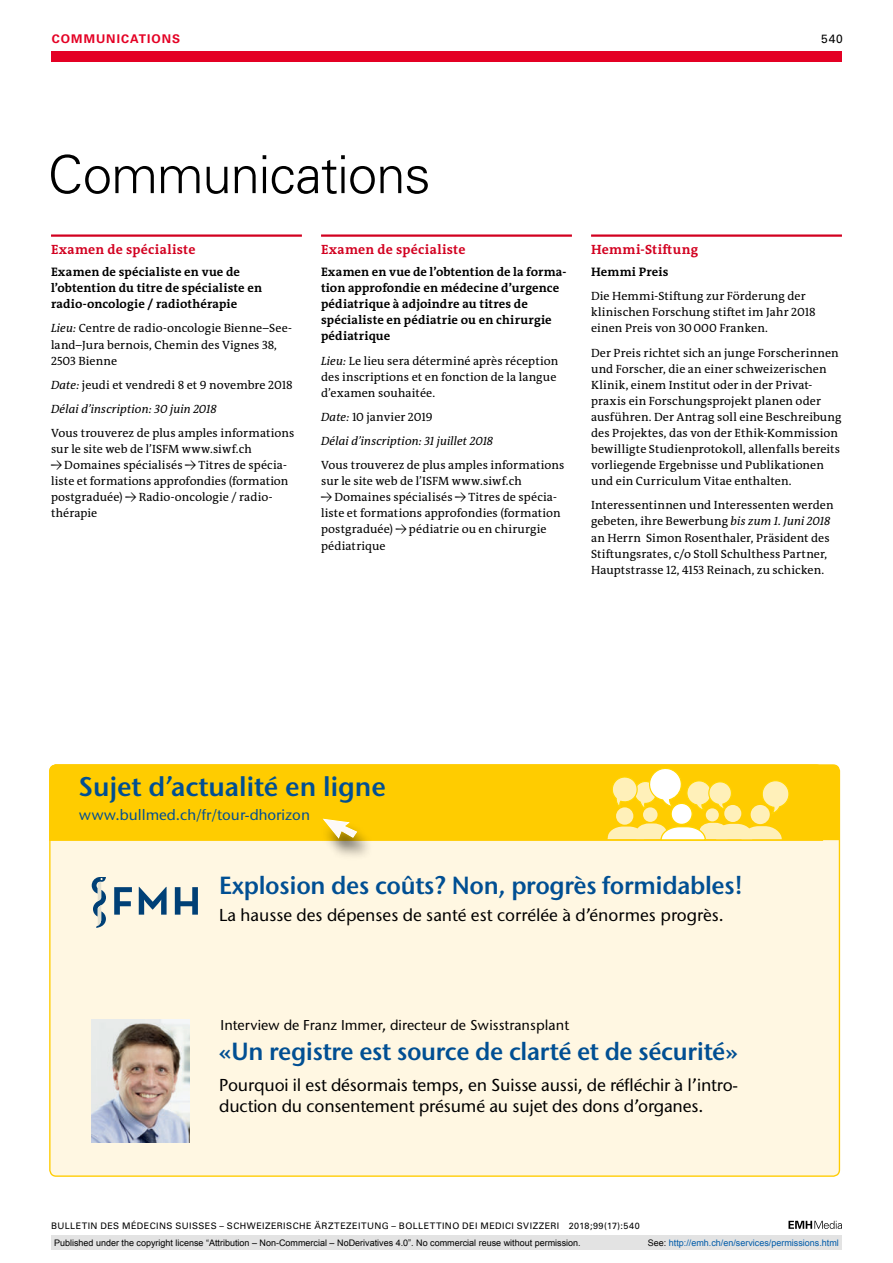
<style>
.page{position:relative;width:893px;height:1263px;background:#fff}
.page>*{position:absolute;margin:0;border:0;box-sizing:border-box;transform-origin:0 0}
.t1{font:300 52.5px "Univers LT Std";letter-spacing:-.02em;color:#000}
.t2{font:600 27px "Stone Sans ITC Std";letter-spacing:-.005em;color:#004f93}
.t3{font:600 24.75px "Stone Sans ITC Std";letter-spacing:-.015em;color:#004f93}
.t4{font:500 17.25px/21px "Stone Sans ITC Std";letter-spacing:-.01em;color:#000}
.t5{font:500 15px "Stone Sans ITC Std";color:#004f93}
.t6{font:500 14.25px "Stone Sans ITC Std";letter-spacing:.005em;color:#000}
.t7{font:700 13.5px "The Antiqua B W7";letter-spacing:.02em;color:#d20020}
.t8{font:700 12.3px/16px "The Antiqua B W7";letter-spacing:.015em;color:#000}
.t9{font:12px/16px "The Antiqua B W5 Plain";letter-spacing:.01em;color:#000}
.t10{font:italic 12px/24.2px "The Antiqua B W5 Plain";letter-spacing:.01em;color:#000}
.t11{font:700 12px "Univers LT Std";letter-spacing:.085em;color:#e40024}
.t12{font:12px "Univers LT Std";color:#000}
.t13{font:9px "Arial";color:#000}
.t14{font:9px "Univers LT Std";letter-spacing:.05em;color:#000}
.t15{font:9px "Arial";color:#005ba9}
.s1{font-style:italic}
.s2{font-style:normal}
.s3{color:#000}
</style>
<div class="page">
<svg style="left:788px;top:1221px;width:54px;height:8px"></svg>
<hr style="left:51px;top:234px;width:251px;height:3px;background:#d20020">
<hr style="left:321px;top:234px;width:251px;height:3px;background:#d20020">
<hr style="left:591px;top:234px;width:251px;height:3px;background:#d20020">
<div style="left:50px;top:765px;width:789px;height:411px;background:#fff7e2;border-radius:6px"></div>
<svg style="left:49px;top:764px;width:775px;height:77px;background:#ffcf16"></svg>
<div style="left:50px;top:765px;width:789px;height:75px;background:#fc0"></div>
<svg style="left:759px;top:777px;width:33px;height:39px"></svg>
<svg style="left:610px;top:765px;width:124px;height:47px;background:#ffdd56"></svg>
<div style="left:706px;top:808px;width:13px;height:13px;background:#fff0b9;border-radius:50%"></div>
<div style="left:724px;top:805px;width:17px;height:17px;background:#fff0b9;border-radius:50%"></div>
<div style="left:643px;top:807px;width:14px;height:15px;background:#fff0b9;border-radius:50%"></div>
<div style="left:616px;top:807px;width:17px;height:18px;background:#fff0b9;border-radius:50%"></div>
<div style="left:671px;top:803px;width:21px;height:21px;background:#fff;border-radius:50%"></div>
<div style="left:670px;top:803px;width:23px;height:22px;border:1px solid #ffd400;border-radius:50%"></div>
<svg style="left:608px;top:823px;width:174px;height:17px;background:#ffe993"></svg>
<div style="left:751px;top:805px;width:19px;height:19px;background:#fff0b9;border-radius:50%"></div>
<div style="left:320px;top:821px;width:54px;height:41px;background:#000;opacity:.6"></div>
<svg style="left:322px;top:818px;width:36px;height:22px"></svg>
<img style="left:92px;top:1019px;width:97px;height:124px">
<svg style="left:114px;top:887px;width:18px;height:28px"></svg>
<svg style="left:139px;top:887px;width:28px;height:28px"></svg>
<svg style="left:175px;top:887px;width:23px;height:28px"></svg>
<svg style="left:92px;top:877px;width:14px;height:51px"></svg>
<div style="left:51px;top:51px;width:791px;height:11px;background:#e40024"></div>
<div style="left:51px;top:1235px;width:791px;height:15px;background:#e3e3e3"></div>
<p class="t11" style="left:52px;top:31px;width:130px">COMMUNICATIONS</p>
<p class="t12" style="left:821px;top:31px;width:23px">540</p>
<h1 class="t1" style="left:48px;top:143px;width:384px">Communications</h1>
<p class="t7" style="left:51px;top:241px;width:146px">Examen de spécialiste</p>
<p class="t8" style="left:51px;top:264px;width:213px">Examen de spécialiste en vue de l’obtention du titre de spécialiste en radio-oncologie / radiothérapie</p>
<p class="t9" style="left:51px;top:320px;width:242px"><span class="s1">Lieu:</span> Centre de radio-oncologie Bienne–See&shy;land–Jura bernois, Chemin des Vignes 38,<br>2503 Bienne</p>
<p class="t10" style="left:51px;top:373px;width:243px">Date: <span class="s2">jeudi et vendredi 8 et 9 novembre 2018<br></span>Délai d’inscription: 30 juin 2018</p>
<p class="t9" style="left:51px;top:425px;width:245px">Vous trouverez de plus amples informations sur le site web de l’ISFM www.siwf.ch</p>
<p class="t9" style="left:51px;top:457px;width:239px">→ Domaines spécialisés → Titres de spécia&shy;liste et formations approfondies (formation postgraduée) → Radio-oncologie / radio&shy;thérapie</p>
<p class="t7" style="left:321px;top:241px;width:146px">Examen de spécialiste</p>
<p class="t8" style="left:321px;top:264px;width:247px">Examen en vue de l’obtention de la forma&shy;tion approfondie en médecine d’urgence pédiatrique à adjoindre au titres de spécialiste en pédiatrie ou en chirurgie pédiatrique</p>
<p class="t9" style="left:321px;top:353px;width:239px"><span class="s1">Lieu:</span> Le lieu sera déterminé après réception des inscriptions et en fonction de la langue d’examen souhaitée.</p>
<p class="t10" style="left:321px;top:405px;width:174px">Date: <span class="s2">10 janvier 2019<br></span>Délai d’inscription: 31 juillet 2018</p>
<p class="t9" style="left:321px;top:457px;width:245px">Vous trouverez de plus amples informations sur le site web de l’ISFM www.siwf.ch</p>
<p class="t9" style="left:321px;top:489px;width:241px">→ Domaines spécialisés → Titres de spécia&shy;liste et formations approfondies (formation postgraduée) → pédiatrie ou en chirurgie pédiatrique</p>
<p class="t7" style="left:591px;top:241px;width:109px">Hemmi-Stiftung</p>
<p class="t8" style="left:591px;top:264px;width:79px">Hemmi Preis</p>
<p class="t9" style="left:591px;top:288px;width:226px">Die Hemmi-Stiftung zur Förderung der klinischen Forschung stiftet im Jahr 2018 einen Preis von 30000 Franken.</p>
<p class="t9" style="left:591px;top:345px;width:252px">Der Preis richtet sich an junge Forscherinnen und Forscher, die an einer schweizerischen Klinik, einem Institut oder in der Privat&shy;praxis ein Forschungsprojekt planen oder ausführen. Der Antrag soll eine Beschreibung des Projektes, das von der Ethik-Kommission bewilligte Studienprotokoll, allenfalls bereits vorliegende Ergebnisse und Publikationen und ein Curriculum Vitae enthalten.</p>
<p class="t9" style="left:591px;top:497px;width:244px">Interessentinnen und Interessenten werden gebeten, ihre Bewerbung <span class="s1">bis zum 1. Juni 2018 </span>an Herrn Simon Rosenthaler, Präsident des Stiftungsrates, c/o Stoll Schulthess Partner, Hauptstrasse 12, 4153 Reinach, zu schicken.</p>
<h2 class="t2" style="left:79px;top:770px;width:308px">Sujet d’actualité en ligne</h2>
<p class="t5" style="left:79px;top:805px;width:233px">www.bullmed.ch/fr/tour-dhorizon</p>
<h3 class="t3" style="left:219px;top:870px;width:525px">Explosion des coûts? Non, progrès formidables!</h3>
<h3 class="t4" style="left:219px;top:904px;width:506px">La hausse des dépenses de santé est corrélée à d’énormes progrès.</h3>
<p class="t6" style="left:221px;top:1016px;width:350px">Interview de Franz Immer, directeur de Swisstransplant</p>
<h3 class="t3" style="left:219px;top:1036px;width:520px">«Un registre est source de clarté et de sécurité»</h3>
<h3 class="t4" style="left:219px;top:1074px;width:520px">Pourquoi il est désormais temps, en Suisse aussi, de réfléchir à l’intro&shy;duction du consentement présumé au sujet des dons d’organes.</h3>
<p class="t14" style="left:51px;top:1220px;width:590px">BULLETIN DES MÉDECINS SUISSES – SCHWEIZERISCHE ÄRZTEZEITUNG – BOLLETTINO DEI MEDICI SVIZZERI 2018;99(17):540</p>
<p class="t13" style="left:54px;top:1237px;width:528px">Published under the copyright license “Attribution – Non-Commercial – NoDerivatives 4.0”. No commercial reuse without permission.</p>
<p class="t15" style="left:648px;top:1237px;width:193px"><span class="s3">See:</span> http://emh.ch/en/services/permissions.html</p>
</div>
